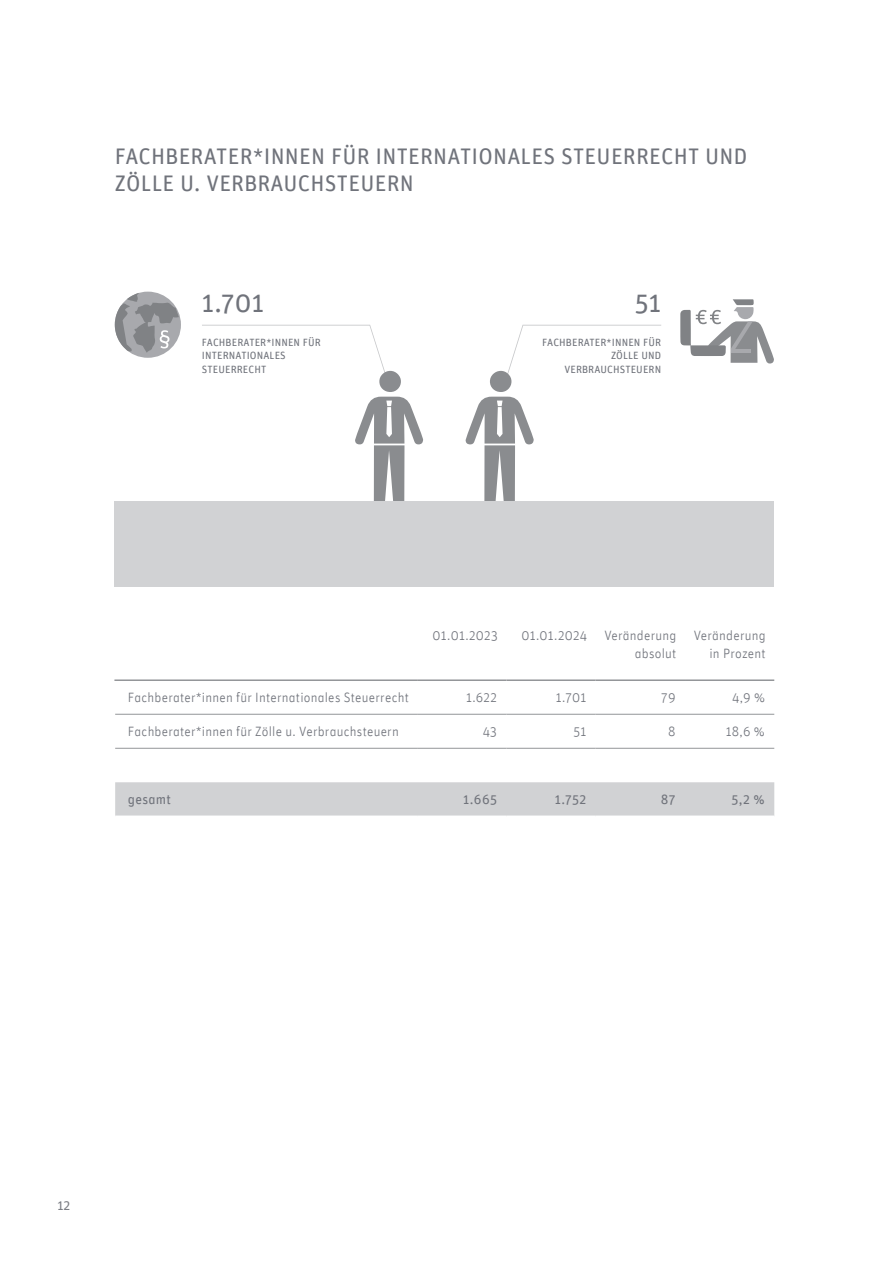
<style>
.page{position:relative;width:893px;height:1263px;background:#fff}
.page>*{position:absolute;margin:0;border:0;box-sizing:border-box;transform-origin:0 0}
.t1{font:27px "Unit Regular Alternate";color:#70737b}
.t2{font:22.5px/27px "Unit Regular Alternate";letter-spacing:.01em;color:#70737b}
.t3{font:13.5px/18px "Unit Light Alternate";letter-spacing:.02em;color:#70737b;text-align:right}
.t4{font:13.5px "Unit Regular Alternate";letter-spacing:.02em;color:#70737b}
.t5{font:13.5px "Unit Regular Alternate";color:#7c7e84}
.t6{font:10.5px/13.5px "Unit Regular Alternate";letter-spacing:.01em;color:#70737b}
</style>
<div class="page">
<div style="left:115px;top:782px;width:659px;height:33px;background:#d1d2d4"></div>
<hr style="left:115px;top:714px;width:302px;height:1px;background:#939598">
<hr style="left:417px;top:714px;width:89px;height:1px;background:#939598">
<hr style="left:506px;top:714px;width:90px;height:1px;background:#939598">
<hr style="left:596px;top:714px;width:89px;height:1px;background:#939598">
<hr style="left:685px;top:714px;width:89px;height:1px;background:#939598">
<hr style="left:114px;top:679px;width:303px;height:2px;background:#939598">
<hr style="left:417px;top:679px;width:89px;height:2px;background:#939598">
<hr style="left:506px;top:679px;width:90px;height:2px;background:#939598">
<hr style="left:596px;top:679px;width:89px;height:2px;background:#939598">
<hr style="left:685px;top:679px;width:89px;height:2px;background:#939598">
<hr style="left:115px;top:748px;width:302px;height:1px;background:#939598">
<hr style="left:417px;top:748px;width:89px;height:1px;background:#939598">
<hr style="left:506px;top:748px;width:90px;height:1px;background:#939598">
<hr style="left:596px;top:748px;width:89px;height:1px;background:#939598">
<hr style="left:685px;top:748px;width:89px;height:1px;background:#939598">
<div style="left:115px;top:292px;width:66px;height:66px;background:#a8a9ad;border-radius:50%"></div>
<svg style="left:115px;top:293px;width:64px;height:60px"></svg>
<svg style="left:680px;top:299px;width:94px;height:64px"></svg>
<hr style="left:731px;top:349px;width:20px;height:3px;background:#a8a9ad">
<svg style="left:466px;top:325px;width:195px;height:177px"></svg>
<svg style="left:202px;top:325px;width:221px;height:177px"></svg>
<div style="left:115px;top:502px;width:659px;height:85px;background:#d1d2d4"></div>
<h2 class="t2" style="left:115px;top:142px;width:634px">FACHBERATER*INNEN FÜR INTERNATIONALES STEUERRECHT UND<br>ZÖLLE U. VERBRAUCHSTEUERN</h2>
<h1 class="t1" style="left:202px;top:287px;width:64px">1.701</h1>
<h1 class="t1" style="left:635px;top:287px;width:28px">51</h1>
<p class="t6" style="left:202px;top:335px;width:120px">FACHBERATER*INNEN FÜR<br>INTERNATIONALES<br>STEUERRECHT</p>
<p class="t6" style="left:542px;top:335px;width:120px;text-align:right">FACHBERATER*INNEN FÜR<br>ZÖLLE UND<br>VERBRAUCHSTEUERN</p>
<p class="t3" style="left:433px;top:626px;width:67px">01.01.2023</p>
<p class="t3" style="left:521px;top:626px;width:67px">01.01.2024</p>
<p class="t3" style="left:604px;top:626px;width:74px">Veränderung absolut</p>
<p class="t3" style="left:694px;top:626px;width:74px">Veränderung in Prozent</p>
<p class="t3" style="left:128px;top:688px;width:283px">Fachberater*innen für Internationales Steuerrecht</p>
<p class="t3" style="left:466px;top:688px;width:33px">1.622</p>
<p class="t3" style="left:556px;top:688px;width:32px">1.701</p>
<p class="t3" style="left:661px;top:688px;width:16px">79</p>
<p class="t3" style="left:732px;top:688px;width:34px">4,9 %</p>
<p class="t3" style="left:128px;top:722px;width:272px">Fachberater*innen für Zölle u. Verbrauchsteuern</p>
<p class="t3" style="left:483px;top:722px;width:16px">43</p>
<p class="t3" style="left:573px;top:722px;width:14px">51</p>
<p class="t3" style="left:668px;top:722px;width:9px">8</p>
<p class="t3" style="left:726px;top:722px;width:41px">18,6 %</p>
<p class="t4" style="left:128px;top:791px;width:45px">gesamt</p>
<p class="t4" style="left:463px;top:791px;width:35px">1.665</p>
<p class="t4" style="left:555px;top:791px;width:33px">1.752</p>
<p class="t4" style="left:661px;top:791px;width:16px">87</p>
<p class="t4" style="left:731px;top:791px;width:35px">5,2 %</p>
<p class="t5" style="left:57px;top:1197px;width:14px">12</p>
</div>
